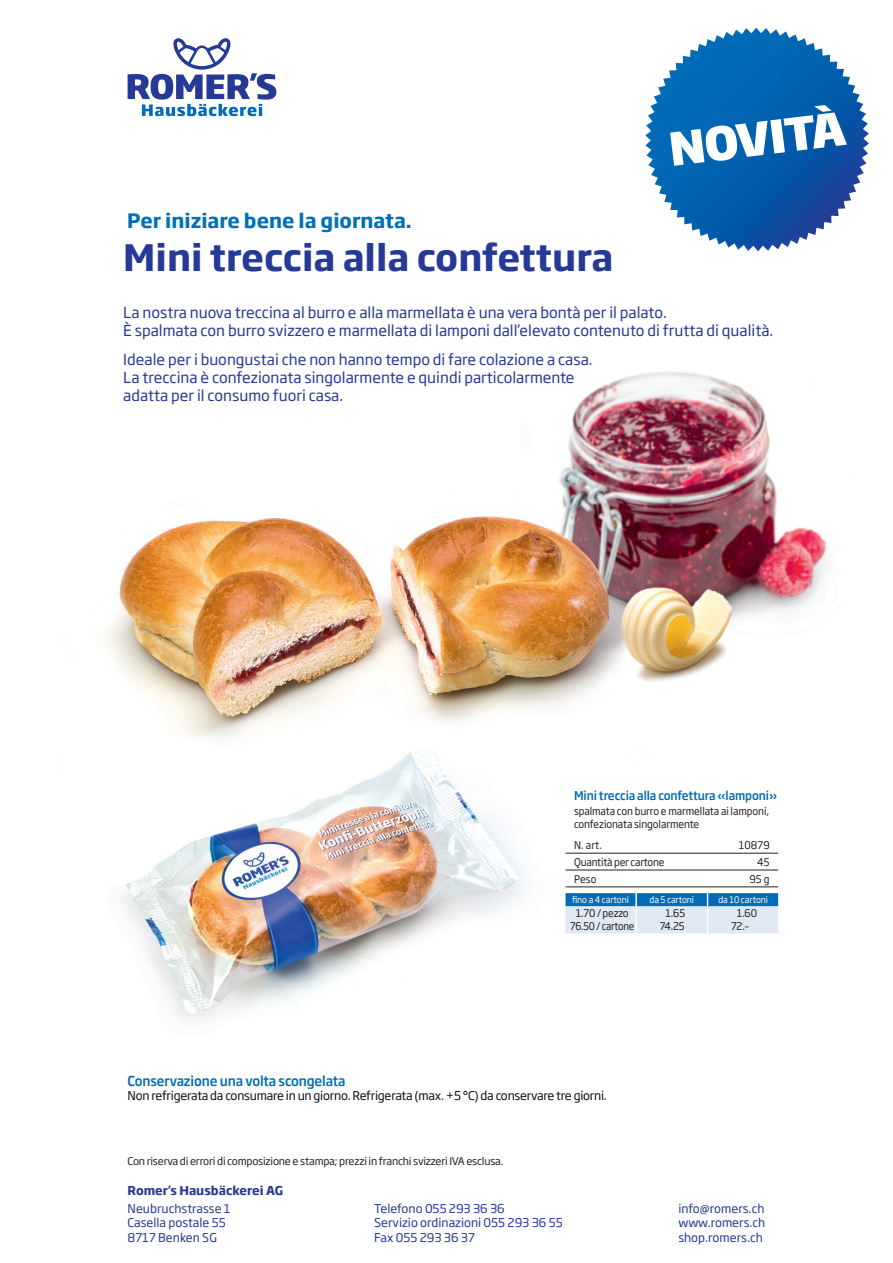
<style>
.page{position:relative;width:893px;height:1263px;background:#fff}
.page>*{position:absolute;margin:0;border:0;box-sizing:border-box;transform-origin:0 0}
.t1{font:800 45px "Soho Gothic Pro";color:#fff}
.t2{font:700 36px "Soho Gothic Pro";color:#263996}
.t3{font:700 19.5px "Soho Gothic Pro";color:#0070b6}
.t4{font:15px "Soho Gothic Pro";color:#263996}
.t5{font:500 13.5px "Soho Gothic Pro";letter-spacing:-.01em;color:#006bb6;scale:.95 1}
.t6{font:12px "Soho Gothic Pro";color:#263996}
.t7{font:12px "Soho Gothic Pro";letter-spacing:-.02em;color:#101118}
.Produkttitel{font:500 12px "Soho Gothic Pro";letter-spacing:-.01em;color:#006bb6;scale:.94 1}
.t8{font:700 12px "Soho Gothic Pro";color:#263996}
.Produktbeschreibung{font:10.5px "Soho Gothic Pro";letter-spacing:-.02em;color:#231f20}
.Produktbeschreibung-2{font:10.5px/12.6px "Soho Gothic Pro";letter-spacing:-.02em;color:#231f20;scale:.95 1}
.Produktdetails{font:10.5px "Soho Gothic Pro";letter-spacing:-.02em;color:#231f20;scale:.95 1}
.Preisblock_2-3_Preis{font:10.5px "Soho Gothic Pro";letter-spacing:-.02em;color:#231f20;scale:.95 1}
.Preisblock1_Preis{font:10.5px "Soho Gothic Pro";letter-spacing:-.02em;color:#231f20;scale:.91 1}
.Preisblock1_Preis-2{font:10.5px "Soho Gothic Pro";letter-spacing:-.02em;color:#231f20;scale:.95 1}
.t9{font:9px "Soho Gothic Pro";letter-spacing:-.01em;color:#fff;scale:.95 1}
</style>
<div class="page">
<img style="left:103px;top:372px;width:725px;height:328px">
<svg style="left:128px;top:38px;width:148px;height:78px"></svg>
<img style="left:103px;top:695px;width:469px;height:327px">
<svg style="left:645px;top:28px;width:224px;height:223px"></svg>
<div style="left:566px;top:893px;width:69px;height:14px;background:#006bb6"></div>
<div style="left:566px;top:906px;width:69px;height:14px;background:#e1e9f5"></div>
<div style="left:566px;top:920px;width:69px;height:13px;background:#e1e9f5"></div>
<div style="left:637px;top:893px;width:70px;height:14px;background:#006bb6"></div>
<div style="left:637px;top:906px;width:70px;height:14px;background:#e1e9f5"></div>
<div style="left:637px;top:920px;width:70px;height:13px;background:#e1e9f5"></div>
<div style="left:708px;top:893px;width:70px;height:14px;background:#006bb6"></div>
<div style="left:708px;top:906px;width:70px;height:14px;background:#e1e9f5"></div>
<div style="left:708px;top:920px;width:70px;height:13px;background:#e1e9f5"></div>
<hr style="left:566px;top:853px;width:212px;height:1px;background:#231f20">
<hr style="left:566px;top:870px;width:212px;height:1px;background:#231f20">
<hr style="left:566px;top:887px;width:212px;height:1px;background:#231f20">
<p class="t3" style="left:127px;top:205px;width:286px">Per iniziare bene la giornata.</p>
<p class="t2" style="left:123px;top:229px;width:492px">Mini treccia alla confettura</p>
<p class="t1" style="left:665px;top:114px;width:179px;rotate:-7deg">NOVITÀ</p>
<p class="t4" style="left:123px;top:301px;width:545px">La nostra nuova treccina al burro e alla marmellata è una vera bontà per il palato.</p>
<p class="t4" style="left:123px;top:319px;width:652px">È spalmata con burro svizzero e marmellata di lamponi dall’elevato contenuto di frutta di qualità.</p>
<p class="t4" style="left:123px;top:347px;width:471px">Ideale per i buongustai che non hanno tempo di fare colazione a casa.</p>
<p class="t4" style="left:123px;top:365px;width:453px">La treccina è confezionata singolarmente e quindi particolarmente</p>
<p class="t4" style="left:123px;top:383px;width:221px">adatta per il consumo fuori casa.</p>
<p class="Produkttitel" style="left:574px;top:786px;width:218px">Mini treccia alla confettura «lamponi»</p>
<p class="Produktbeschreibung-2" style="left:574px;top:804px;width:207px">spalmata con burro e marmellata ai lamponi, confezionata singolarmente</p>
<p class="Produktdetails" style="left:574px;top:837px;width:31px">N. art.</p>
<p class="Produktdetails" style="left:739px;top:837px;width:34px">10879</p>
<p class="Produktdetails" style="left:574px;top:854px;width:97px">Quantità per cartone</p>
<p class="Produktdetails" style="left:757px;top:854px;width:15px">45</p>
<p class="Produktdetails" style="left:574px;top:870px;width:25px">Peso</p>
<p class="Produktdetails" style="left:750px;top:870px;width:23px">95 g</p>
<p class="t9" style="left:572px;top:893px;width:61px">fino a 4 cartoni</p>
<p class="Preisblock1_Preis-2" style="left:576px;top:905px;width:57px">1.70 / pezzo</p>
<p class="Preisblock1_Preis" style="left:570px;top:918px;width:72px">76.50 / cartone</p>
<p class="t9" style="left:650px;top:893px;width:48px">da 5 cartoni</p>
<p class="Preisblock_2-3_Preis" style="left:666px;top:905px;width:22px">1.65</p>
<p class="Preisblock_2-3_Preis" style="left:660px;top:918px;width:28px">74.25</p>
<p class="t9" style="left:718px;top:893px;width:54px">da 10 cartoni</p>
<p class="Preisblock_2-3_Preis" style="left:737px;top:905px;width:23px">1.60</p>
<p class="Preisblock_2-3_Preis" style="left:731px;top:918px;width:21px">72.–</p>
<p class="t5" style="left:128px;top:1070px;width:231px">Conservazione una volta scongelata</p>
<p class="t7" style="left:128px;top:1086px;width:481px">Non refrigerata da consumare in un giorno. Refrigerata (max. +5 °C) da conservare tre giorni.</p>
<p class="Produktbeschreibung" style="left:128px;top:1153px;width:377px">Con riserva di errori di composizione e stampa; prezzi in franchi svizzeri IVA esclusa.</p>
<p class="t8" style="left:128px;top:1181px;width:157px">Romer’s Hausbäckerei AG</p>
<p class="t6" style="left:128px;top:1199px;width:105px">Neubruchstrasse 1</p>
<p class="t6" style="left:128px;top:1213px;width:100px">Casella postale 55</p>
<p class="t6" style="left:128px;top:1228px;width:91px">8717 Benken SG</p>
<p class="t6" style="left:374px;top:1199px;width:132px">Telefono 055 293 36 36</p>
<p class="t6" style="left:374px;top:1213px;width:190px">Servizio ordinazioni 055 293 36 55</p>
<p class="t6" style="left:374px;top:1228px;width:102px">Fax 055 293 36 37</p>
<p class="t6" style="left:678px;top:1199px;width:88px">info@romers.ch</p>
<p class="t6" style="left:678px;top:1213px;width:89px">www.romers.ch</p>
<p class="t6" style="left:678px;top:1228px;width:86px">shop.romers.ch</p>
</div>
